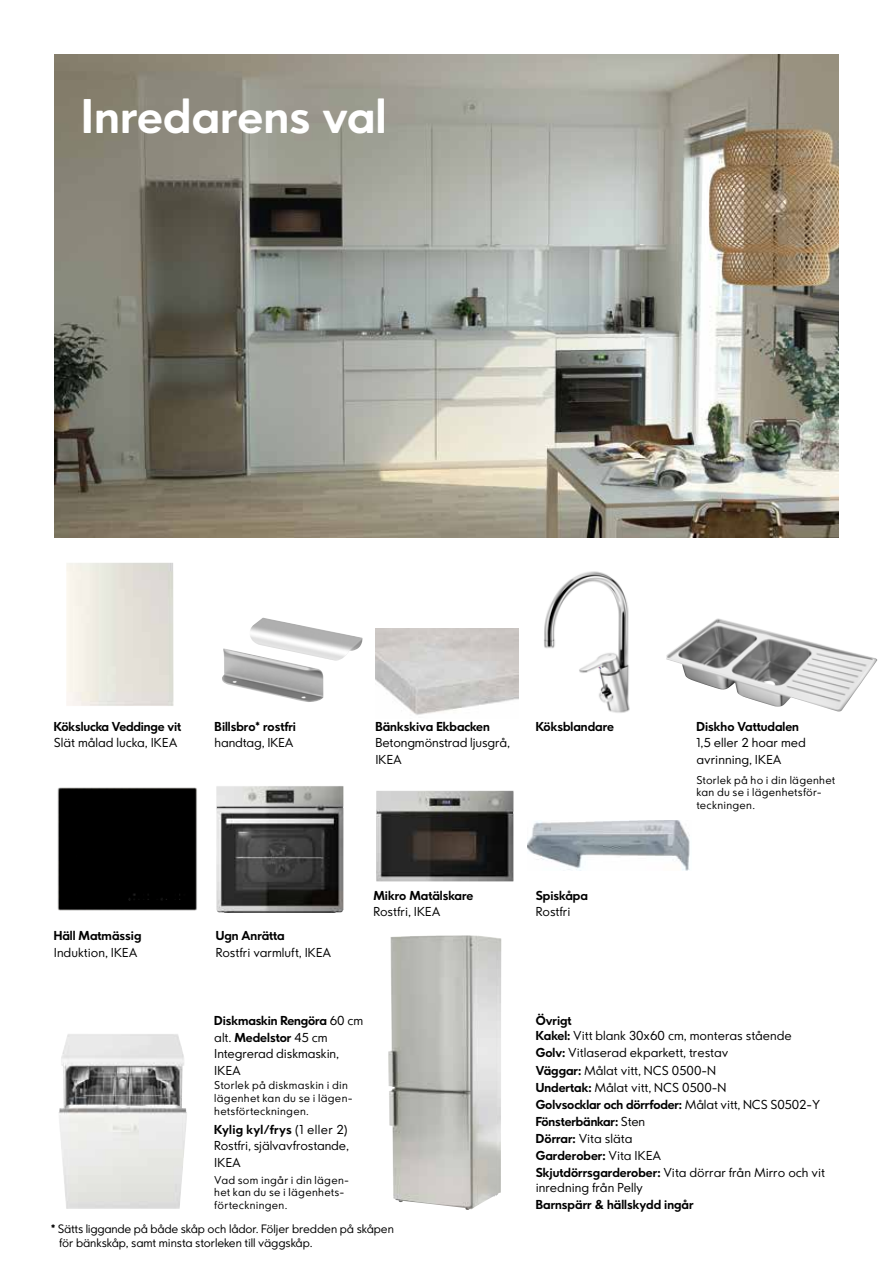
<style>
.page{position:relative;width:893px;height:1263px;background:#fff}
.page>*{position:absolute;margin:0;border:0;box-sizing:border-box;transform-origin:0 0}
.t1{font:700 45px "Ikano Sans";letter-spacing:.01em;color:#fff}
.t2{font:12px/17.1px "Ikano Sans";color:#000}
.t3{font:700 12px "Ikano Sans";color:#000}
.t4{font:11.25px/13.5px "Ikano Sans";letter-spacing:-.01em;color:#000}
.t5{font:10.5px/12.6px "Ikano Sans";letter-spacing:.025em;color:#000}
.s1{font-weight:700}
</style>
<div class="page">
<img style="left:666px;top:618px;width:212px;height:94px">
<img style="left:544px;top:571px;width:86px;height:142px">
<img style="left:58px;top:1034px;width:129px;height:175px">
<div style="left:57px;top:787px;width:140px;height:124px;background:#000"></div>
<img style="left:376px;top:791px;width:138px;height:90px">
<img style="left:216px;top:786px;width:128px;height:127px">
<img style="left:250px;top:618px;width:113px;height:43px">
<img style="left:222px;top:648px;width:101px;height:54px">
<img style="left:66px;top:563px;width:108px;height:143px">
<img style="left:388px;top:935px;width:113px;height:275px">
<img style="left:527px;top:821px;width:163px;height:49px">
<img style="left:54px;top:54px;width:785px;height:483px">
<img style="left:376px;top:628px;width:142px;height:87px">
<h1 class="t1" style="left:81px;top:87px;width:307px">Inredarens val</h1>
<p class="t3" style="left:54px;top:718px;width:129px">Kökslucka Veddinge vit</p>
<p class="t2" style="left:54px;top:734px;width:125px">Slät målad lucka, IKEA</p>
<p class="t3" style="left:215px;top:718px;width:83px">Billsbro* rostfri</p>
<p class="t2" style="left:215px;top:734px;width:81px">handtag, IKEA</p>
<p class="t3" style="left:375px;top:718px;width:116px">Bänkskiva Ekbacken</p>
<p class="t2" style="left:375px;top:734px;width:136px;line-height:16.5px">Betongmönstrad ljusgrå,<br>IKEA</p>
<p class="t3" style="left:536px;top:718px;width:80px">Köksblandare</p>
<p class="t3" style="left:696px;top:718px;width:104px">Diskho Vattudalen</p>
<p class="t2" style="left:696px;top:734px;width:111px;line-height:16.5px">1,5 eller 2 hoar med avrinning, IKEA</p>
<p class="t5" style="left:696px;top:773px;width:140px">Storlek på ho i din lägenhet kan du se i lägenhetsför&shy;teckningen.</p>
<p class="t3" style="left:54px;top:928px;width:89px">Häll Matmässig</p>
<p class="t2" style="left:54px;top:943px;width:85px">Induktion, IKEA</p>
<p class="t3" style="left:216px;top:928px;width:71px">Ugn Anrätta</p>
<p class="t2" style="left:216px;top:943px;width:117px">Rostfri varmluft, IKEA</p>
<p class="t3" style="left:373px;top:887px;width:101px">Mikro Matälskare</p>
<p class="t2" style="left:373px;top:903px;width:69px">Rostfri, IKEA</p>
<p class="t2" style="left:214px;top:1012px;width:150px;line-height:16.5px"><span class="s1">Diskmaskin Rengöra</span> 60 cm alt. <span class="s1">Medelstor</span> 45 cm<br>Integrerad diskmaskin,<br>IKEA</p>
<p class="t5" style="left:214px;top:1079px;width:140px">Storlek på diskmaskin i din lägenhet kan du se i lägen&shy;hetsförteckningen.</p>
<p class="t2" style="left:214px;top:1121px;width:136px;line-height:16.5px;text-align:justify"><span class="s1">Kylig kyl/frys</span> (1 eller 2)<br>Rostfri, självavfrostande, IKEA</p>
<p class="t5" style="left:214px;top:1173px;width:136px">Vad som ingår i din lägen&shy;het kan du se i lägenhets&shy;förteckningen.</p>
<p class="t4" style="left:59px;top:1222px;width:336px;text-indent:-8px"><span class="s1">*</span> Sätts liggande på både skåp och lådor. Följer bredden på skåpen för bänkskåp, samt minsta storleken till väggskåp.</p>
<p class="t3" style="left:536px;top:887px;width:54px">Spiskåpa</p>
<p class="t2" style="left:536px;top:903px;width:36px">Rostfri</p>
<p class="t2" style="left:536px;top:1013px;width:258px;line-height:15px"><span class="s1">Övrigt<br>Kakel:</span> Vitt blank 30x60 cm, monteras stående</p>
<p class="t2" style="left:536px;top:1044px;width:291px"><span class="s1">Golv:</span> Vitlaserad ekparkett, trestav<br><span class="s1">Väggar:</span> Målat vitt, NCS 0500-N<br><span class="s1">Undertak:</span> Målat vitt, NCS 0500-N<br><span class="s1">Golvsocklar och dörrfoder:</span> Målat vitt, NCS S0502-Y <span class="s1">Fönsterbänkar:</span> Sten<br><span class="s1">Dörrar:</span> Vita släta<br><span class="s1">Garderober:</span> Vita IKEA<br><span class="s1">Skjutdörrsgarderober:</span> Vita dörrar från Mirro och vit</p>
<p class="t2" style="left:536px;top:1179px;width:109px">inredning från Pelly</p>
<p class="t3" style="left:536px;top:1196px;width:159px">Barnspärr &amp; hällskydd ingår</p>
</div>
